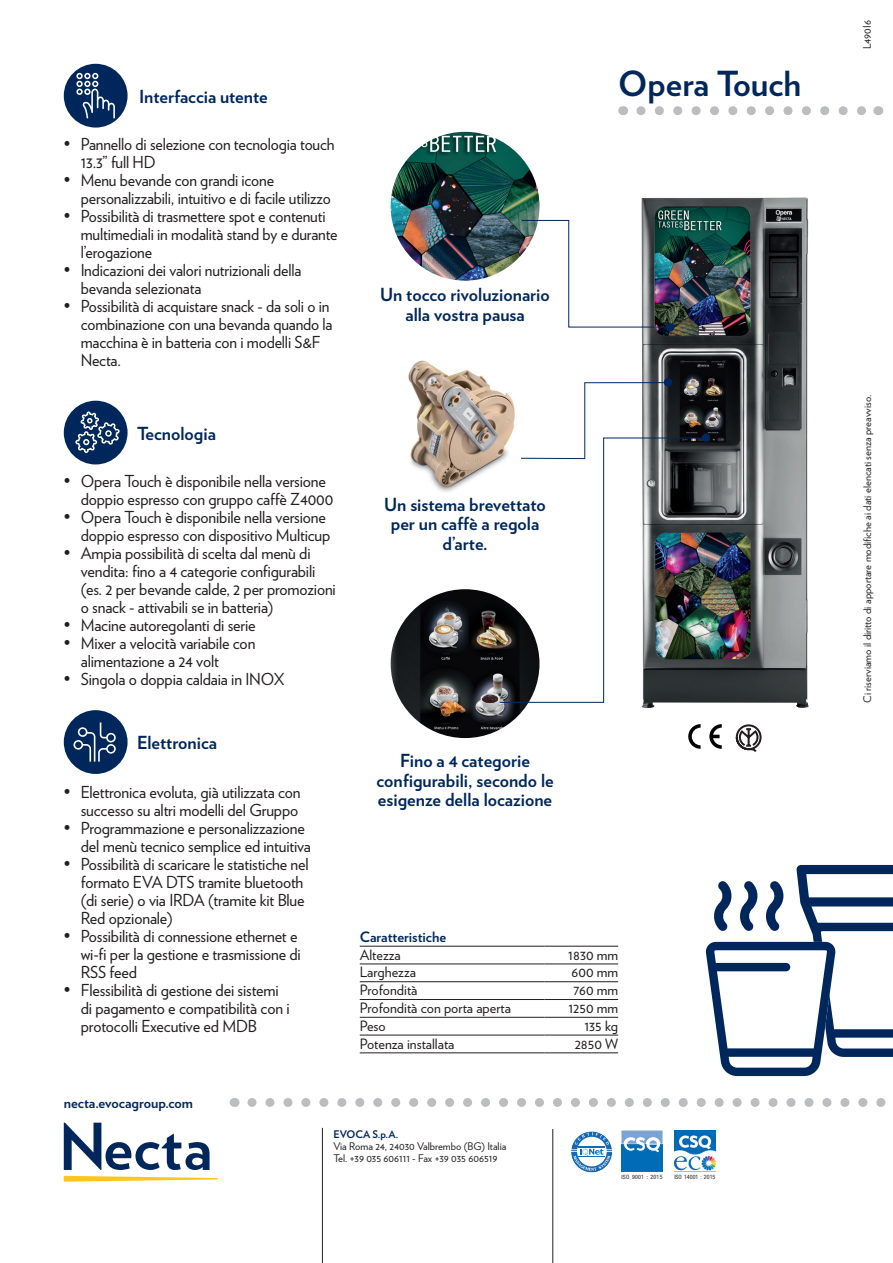
<style>
.page{position:relative;width:893px;height:1263px;background:#fff}
.page>*{position:absolute;margin:0;border:0;box-sizing:border-box;transform-origin:0 0}
.t1{font:700 34.5px "Verlag";color:#00275b}
.t2{font:700 18px/19.5px "Verlag";color:#00275b;text-align:center}
.t3{font:16.5px/18px "Verlag";letter-spacing:-.01em;color:#231f20}
.t4{font:14.25px "Verlag";color:#231f20}
.t5{font:700 14.25px "Verlag";color:#00275b}
.t6{font:10.5px "Verlag";color:#231f20}
.t7{font:700 10.5px "Verlag";color:#00275b}
.t8{font:condensed 5.85px "Helvetica Neue LT Std";letter-spacing:.005em;color:#231f20}
.t9{font:condensed 5.85px "Helvetica Neue LT Std";letter-spacing:.04em;color:#231f20}
.s1{font-size:18px}
</style>
<div class="page">
<svg style="left:252px;top:1098px;width:634px;height:9px"></svg>
<hr style="left:553px;top:1129px;width:1px;height:134px;background:#231f20">
<hr style="left:322px;top:1128px;width:1px;height:135px;background:#231f20">
<img style="left:641px;top:197px;width:168px;height:511px">
<svg style="left:641px;top:106px;width:225px;height:9px"></svg>
<svg style="left:736px;top:724px;width:26px;height:28px"></svg>
<svg style="left:688px;top:724px;width:13px;height:25px"></svg>
<svg style="left:709px;top:724px;width:13px;height:25px"></svg>
<svg style="left:706px;top:865px;width:187px;height:211px"></svg>
<img style="left:391px;top:132px;width:148px;height:149px;border-radius:74px">
<img style="left:408px;top:360px;width:107px;height:132px">
<img style="left:391px;top:589px;width:148px;height:149px;border-radius:74px">
<svg style="left:521px;top:220px;width:150px;height:108px"></svg>
<svg style="left:584px;top:382px;width:85px;height:55px"></svg>
<svg style="left:499px;top:437px;width:208px;height:266px"></svg>
<div style="left:702px;top:433px;width:8px;height:9px;background:#00275b;border-radius:50%"></div>
<div style="left:666px;top:323px;width:8px;height:9px;background:#00275b;border-radius:50%"></div>
<div style="left:664px;top:378px;width:8px;height:8px;background:#00275b;border-radius:50%"></div>
<svg style="left:674px;top:1130px;width:42px;height:42px"></svg>
<img style="left:674px;top:1130px;width:41px;height:41px">
<svg style="left:621px;top:1130px;width:42px;height:42px"></svg>
<svg style="left:621px;top:1130px;width:41px;height:41px;background:#4991c9"></svg>
<svg style="left:572px;top:1132px;width:39px;height:39px"></svg>
<div style="left:570px;top:1130px;width:43px;height:43px;border:1px solid #fff;border-radius:50%"></div>
<svg style="left:64px;top:1123px;width:146px;height:47px"></svg>
<svg style="left:64px;top:1176px;width:154px;height:6px"></svg>
<hr style="left:360px;top:964px;width:185px;height:1px;background:#231f20">
<hr style="left:545px;top:964px;width:73px;height:1px;background:#231f20">
<hr style="left:360px;top:981px;width:185px;height:1px;background:#231f20">
<hr style="left:545px;top:981px;width:73px;height:1px;background:#231f20">
<hr style="left:360px;top:999px;width:185px;height:1px;background:#231f20">
<hr style="left:545px;top:999px;width:73px;height:1px;background:#231f20">
<hr style="left:360px;top:1017px;width:185px;height:1px;background:#231f20">
<hr style="left:545px;top:1017px;width:73px;height:1px;background:#231f20">
<hr style="left:360px;top:1035px;width:185px;height:1px;background:#231f20">
<hr style="left:545px;top:1035px;width:73px;height:1px;background:#231f20">
<hr style="left:360px;top:1052px;width:185px;height:1px;background:#231f20">
<hr style="left:545px;top:1052px;width:73px;height:1px;background:#231f20">
<hr style="left:360px;top:946px;width:185px;height:1px;background:#231f20">
<hr style="left:545px;top:946px;width:73px;height:1px;background:#231f20">
<div style="left:64px;top:64px;width:64px;height:64px;background:#00275b;border-radius:50%"></div>
<svg style="left:76px;top:73px;width:39px;height:45px"></svg>
<div style="left:64px;top:710px;width:64px;height:64px;background:#00275b;border-radius:50%"></div>
<svg style="left:74px;top:722px;width:42px;height:40px"></svg>
<div style="left:64px;top:401px;width:64px;height:63px;background:#00275b;border-radius:50%"></div>
<svg style="left:75px;top:411px;width:45px;height:42px"></svg>
<p class="t2" style="left:139px;top:86px;width:130px">Interfaccia utente</p>
<p class="t3" style="left:81px;top:134px;width:255px;text-indent:-17px"><span class="s1">•</span> Pannello di selezione con tecnologia touch<br>13.3” full HD</p>
<p class="t3" style="left:81px;top:170px;width:252px;text-indent:-17px"><span class="s1">•</span> Menu bevande con grandi icone personalizzabili, intuitivo e di facile utilizzo</p>
<p class="t3" style="left:81px;top:206px;width:258px;text-indent:-17px"><span class="s1">•</span> Possibilità di trasmettere spot e contenuti multimediali in modalità stand by e durante l’erogazione</p>
<p class="t3" style="left:81px;top:260px;width:222px;text-indent:-17px"><span class="s1">•</span> Indicazioni dei valori nutrizionali della bevanda selezionata</p>
<p class="t3" style="left:81px;top:296px;width:253px;text-indent:-17px"><span class="s1">•</span> Possibilità di acquistare snack - da soli o in combinazione con una bevanda quando la macchina è in batteria con i modelli S&amp;F<br>Necta.</p>
<p class="t2" style="left:380px;top:284px;width:171px">Un tocco rivoluzionario alla vostra pausa</p>
<p class="t1" style="left:618px;top:56px;width:185px">Opera Touch</p>
<p class="t2" style="left:137px;top:423px;width:80px">Tecnologia</p>
<p class="t3" style="left:81px;top:471px;width:254px;text-indent:-17px"><span class="s1">•</span> Opera Touch è disponibile nella versione doppio espresso con gruppo caffè Z4000</p>
<p class="t3" style="left:64px;top:507px;width:268px;text-align:right"><span class="s1">•</span> Opera Touch è disponibile nella versione doppio espresso con dispositivo Multicup</p>
<p class="t3" style="left:81px;top:543px;width:257px;text-indent:-17px"><span class="s1">•</span> Ampia possibilità di scelta dal menù di vendita: fino a 4 categorie configurabili (es. 2 per bevande calde, 2 per promozioni o snack - attivabili se in batteria)</p>
<p class="t3" style="left:64px;top:615px;width:193px"><span class="s1">•</span> Macine autoregolanti di serie</p>
<p class="t3" style="left:81px;top:633px;width:176px;text-indent:-17px"><span class="s1">•</span> Mixer a velocità variabile con alimentazione a 24 volt</p>
<p class="t3" style="left:64px;top:669px;width:222px"><span class="s1">•</span> Singola o doppia caldaia in INOX</p>
<p class="t2" style="left:137px;top:732px;width:81px">Elettronica</p>
<p class="t3" style="left:64px;top:782px;width:238px;text-align:right"><span class="s1">•</span> Elettronica evoluta, già utilizzata con successo su altri modelli del Gruppo</p>
<p class="t3" style="left:81px;top:818px;width:232px;text-indent:-17px"><span class="s1">•</span> Programmazione e personalizzazione del menù tecnico semplice ed intuitiva</p>
<p class="t3" style="left:81px;top:854px;width:229px;text-indent:-17px"><span class="s1">•</span> Possibilità di scaricare le statistiche nel formato EVA DTS tramite bluetooth (di serie) o via IRDA (tramite kit Blue Red opzionale)</p>
<p class="t3" style="left:81px;top:926px;width:222px;text-indent:-17px"><span class="s1">•</span> Possibilità di connessione ethernet e wi-fi per la gestione e trasmissione di<br>RSS feed</p>
<p class="t3" style="left:81px;top:980px;width:210px;text-indent:-17px"><span class="s1">•</span> Flessibilità di gestione dei sistemi di pagamento e compatibilità con i protocolli Executive ed MDB</p>
<p class="t5" style="left:64px;top:1092px;width:131px">necta.evocagroup.com</p>
<p class="t2" style="left:384px;top:494px;width:163px">Un sistema brevettato per un caffè a regola d’arte.</p>
<p class="t2" style="left:376px;top:750px;width:179px">Fino a 4 categorie configurabili, secondo le esigenze della locazione</p>
<p class="t5" style="left:360px;top:925px;width:88px">Caratteristiche</p>
<p class="t4" style="left:360px;top:944px;width:43px">Altezza</p>
<p class="t4" style="left:568px;top:944px;width:51px">1830 mm</p>
<p class="t4" style="left:360px;top:962px;width:58px">Larghezza</p>
<p class="t4" style="left:572px;top:962px;width:48px">600 mm</p>
<p class="t4" style="left:360px;top:979px;width:59px">Profondità</p>
<p class="t4" style="left:573px;top:979px;width:46px">760 mm</p>
<p class="t4" style="left:360px;top:997px;width:153px">Profondità con porta aperta</p>
<p class="t4" style="left:568px;top:997px;width:51px">1250 mm</p>
<p class="t4" style="left:360px;top:1015px;width:28px">Peso</p>
<p class="t4" style="left:584px;top:1015px;width:35px">135 kg</p>
<p class="t4" style="left:360px;top:1033px;width:96px">Potenza installata</p>
<p class="t4" style="left:575px;top:1033px;width:45px">2850 W</p>
<p class="t7" style="left:333px;top:1126px;width:66px">EVOCA S.p.A.</p>
<p class="t6" style="left:333px;top:1138px;width:174px">Via Roma 24, 24030 Valbrembo (BG) Italia</p>
<p class="t6" style="left:333px;top:1150px;width:166px">Tel. +39 035 606111 - Fax +39 035 606519</p>
<p class="t9" style="left:621px;top:1173px;width:43px">ISO 9001 : 2015</p>
<p class="t8" style="left:674px;top:1173px;width:42px">ISO 14001 : 2015</p>
<p class="t6" style="left:859px;top:49px;width:30px;rotate:-90deg">L490I6</p>
<p class="t6" style="left:859px;top:703px;width:309px;rotate:-90deg">Ci riserviamo il diritto di apportare modifiche ai dati elencati senza preavviso.</p>
</div>
